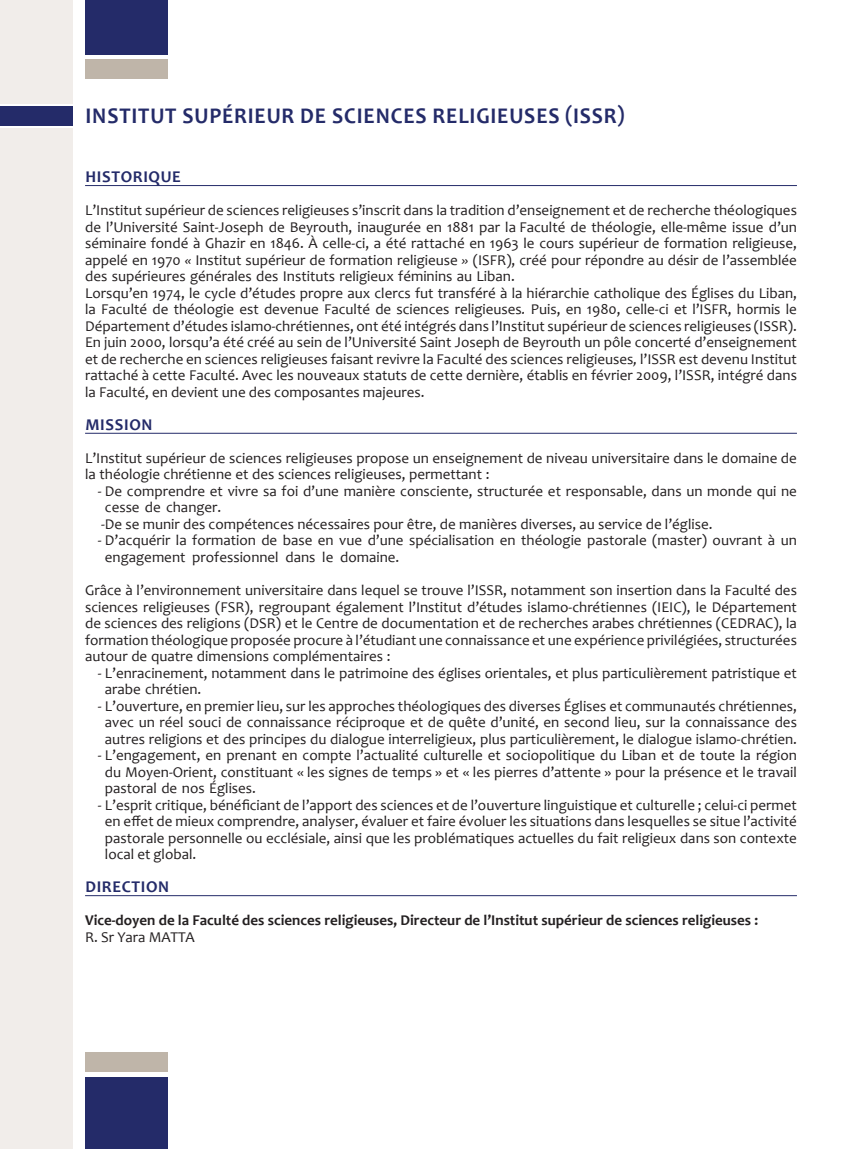
<style>
.page{position:relative;width:851px;height:1149px;background:#fff}
.page>*{position:absolute;margin:0;border:0;box-sizing:border-box;transform-origin:0 0}
.Title_name{font:700 22.5px "Candara";letter-spacing:.04em;color:#242b69;scale:.95 1}
.Title_Underline{font:700 16.5px "Candara";letter-spacing:.04em;color:#242b69}
.Normal__Web{font:15px/16.5px "Candara";color:#231f20;text-align:justify}
.t1{font:700 15px "Candara";color:#231f20}
.s1{font-style:italic}
</style>
<div class="page">
<div style="left:85px;top:1076px;width:83px;height:72px;background:#242b69"></div>
<div style="left:85px;top:1051px;width:83px;height:19px;background:#bfb5a9"></div>
<div style="left:85px;top:60px;width:83px;height:19px;background:#bfb5a9"></div>
<div style="left:85px;top:0;width:83px;height:54px;background:#242b69"></div>
<hr style="left:85px;top:185px;width:711px;height:1px;background:#242b69">
<hr style="left:85px;top:433px;width:711px;height:1px;background:#242b69">
<hr style="left:85px;top:895px;width:711px;height:1px;background:#242b69">
<div style="left:0;top:106px;width:72px;height:19px;background:#242b69"></div>
<div style="left:0;top:0;width:72px;height:103px;background:#f1edea"></div>
<div style="left:0;top:129px;width:72px;height:1019px;background:#f1edea"></div>
<p class="Title_name" style="left:85px;top:102px;width:569px">INSTITUT SUPÉRIEUR DE SCIENCES RELIGIEUSES (ISSR)</p>
<p class="Title_Underline" style="left:85px;top:167px;width:97px">HISTORIQUE</p>
<p class="Normal__Web" style="left:85px;top:202px;width:713px">L’Institut supérieur de sciences religieuses s’inscrit dans la tradition d’enseignement et de recherche théologiques de l’Université Saint-Joseph de Beyrouth, inaugurée en 1881 par la Faculté de théologie, elle-même issue d’un séminaire fondé à Ghazir en 1846. À celle-ci, a été rattaché en 1963 le cours supérieur de formation religieuse, appelé en 1970 <span class="s1">«</span> Institut supérieur de formation religieuse <span class="s1">»</span> (ISFR), créé pour répondre au désir de l’assemblée des supérieures générales des Instituts religieux féminins au Liban.</p>
<p class="Normal__Web" style="left:85px;top:284px;width:713px">Lorsqu’en 1974, le cycle d’études propre aux clercs fut transféré à la hiérarchie catholique des Églises du Liban, la Faculté de théologie est devenue Faculté de sciences religieuses<span class="s1">.</span> Puis, en 1980, celle-ci et l’ISFR, hormis le Département d’études islamo-chrétiennes, ont été intégrés dans l’Institut supérieur de sciences religieuses (ISSR).</p>
<p class="Normal__Web" style="left:85px;top:334px;width:713px">En juin 2000, lorsqu’a été créé au sein de l’Université Saint Joseph de Beyrouth un pôle concerté d’enseignement et de recherche en sciences religieuses faisant revivre la Faculté des sciences religieuses<span class="s1">,</span> l’ISSR est devenu Institut rattaché à cette Faculté. Avec les nouveaux statuts de cette dernière, établis en février 2009, l’ISSR, intégré dans la Faculté, en devient une des composantes majeures.</p>
<p class="Title_Underline" style="left:85px;top:414px;width:69px">MISSION</p>
<p class="Normal__Web" style="left:85px;top:449px;width:713px">L’Institut supérieur de sciences religieuses propose un enseignement de niveau universitaire dans le domaine de la théologie chrétienne et des sciences religieuses, permettant :</p>
<p class="Normal__Web" style="left:105px;top:482px;width:693px;text-indent:-7px">- De comprendre et vivre sa foi d’une manière consciente, structurée et responsable, dans un monde qui ne cesse de changer.</p>
<p class="Normal__Web" style="left:101px;top:515px;width:612px">-De se munir des compétences nécessaires pour être, de manières diverses, au service de l’église.</p>
<p class="Normal__Web" style="left:105px;top:532px;width:693px;text-indent:-7px">- D’acquérir la formation de base en vue d’une spécialisation en théologie pastorale (master) ouvrant à un engagement professionnel dans le domaine.</p>
<p class="Normal__Web" style="left:85px;top:581px;width:713px">Grâce à l’environnement universitaire dans lequel se trouve l’ISSR, notamment son insertion dans la Faculté des sciences religieuses (FSR), regroupant également l’Institut d’études islamo-chrétiennes (IEIC), le Département de sciences des religions (DSR) et le Centre de documentation et de recherches arabes chrétiennes (CEDRAC), la formation théologique proposée procure à l’étudiant une connaissance et une expérience privilégiées, structurées autour de quatre dimensions complémentaires :</p>
<p class="Normal__Web" style="left:105px;top:664px;width:693px;text-indent:-7px">- L’enracinement, notamment dans le patrimoine des églises orientales, et plus particulièrement patristique et arabe chrétien.</p>
<p class="Normal__Web" style="left:98px;top:697px;width:700px;text-align:center">- L’ouverture, en premier lieu, sur les approches théologiques des diverses Églises et communautés chrétiennes, avec un réel souci de connaissance réciproque et de quête d’unité, en second lieu, sur la connaissance des autres religions et des principes du dialogue interreligieux, plus particulièrement, le dialogue islamo-chrétien.</p>
<p class="Normal__Web" style="left:105px;top:746px;width:693px;text-indent:-7px">- L’engagement, en prenant en compte l’actualité culturelle et sociopolitique du Liban et de toute la région du Moyen-Orient, constituant « les signes de temps » et « les pierres d’attente » pour la présence et le travail pastoral de nos Églises.</p>
<p class="Normal__Web" style="left:105px;top:796px;width:693px;text-indent:-7px">- L’esprit critique, bénéficiant de l’apport des sciences et de l’ouverture linguistique et culturelle ; celui-ci permet en effet de mieux comprendre, analyser, évaluer et faire évoluer les situations dans lesquelles se situe l’activité pastorale personnelle ou ecclésiale, ainsi que les problématiques actuelles du fait religieux dans son contexte local et global.</p>
<p class="Title_Underline" style="left:85px;top:876px;width:85px">DIRECTION</p>
<p class="t1" style="left:85px;top:911px;width:674px">Vice-doyen de la Faculté des sciences religieuses, Directeur de l’Institut supérieur de sciences religieuses :</p>
<p class="Normal__Web" style="left:85px;top:928px;width:111px">R. Sr Yara MATTA</p>
</div>
